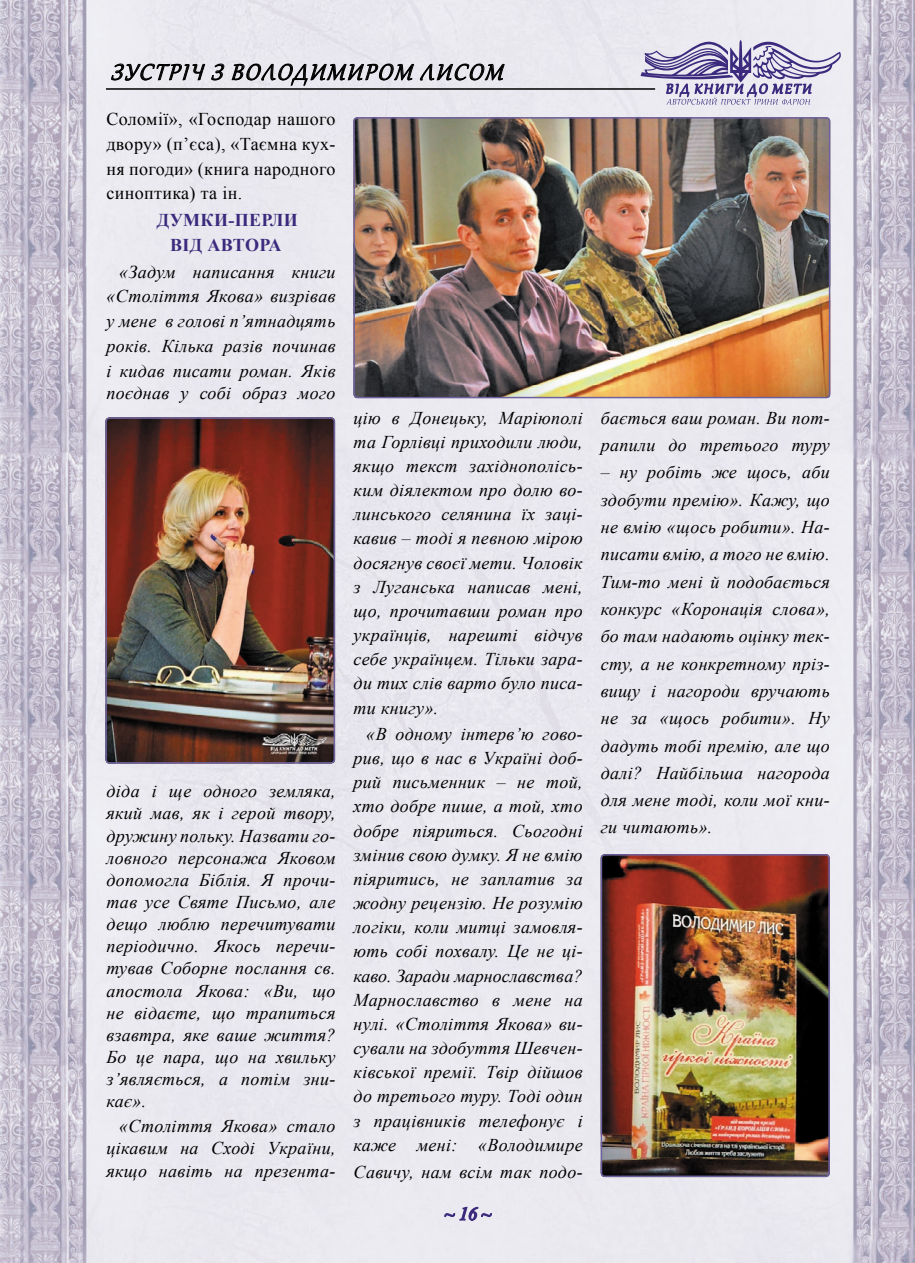
<style>
.page{position:relative;width:915px;height:1263px;background:#fff}
.page>*{position:absolute;margin:0;border:0;box-sizing:border-box;transform-origin:0 0}
.t1{font:italic 27px "Gabriola";color:#000}
.t2{font:italic 18px/24.2px "Times New Roman";letter-spacing:.02em;color:#000;text-align:justify}
.t3{font:18px/24.8px "Times New Roman";letter-spacing:.02em;color:#000;text-align:justify}
.t4{font:700 18px/24.8px "Times New Roman";letter-spacing:.02em;color:#3b2a7d;text-align:center}
</style>
<div class="page">
<img style="left:0;top:0;width:914px;height:1263px">
<svg style="left:640px;top:40px;width:200px;height:65px;background:#bab4d0"></svg>
<hr style="left:106px;top:88px;width:549px;height:2px;background:#000">
<svg style="left:111px;top:60px;width:94px;height:21px;background:#b4b3b8"></svg>
<svg style="left:211px;top:63px;width:14px;height:18px"></svg>
<svg style="left:231px;top:60px;width:274px;height:26px;background:#b7b6bc"></svg>
<svg style="left:443px;top:1206px;width:50px;height:16px"></svg>
<img style="left:353px;top:117px;width:477px;height:281px;border-radius:4px">
<div style="left:353px;top:117px;width:477px;height:281px;border:2px solid #6e619e;border-radius:3px"></div>
<img style="left:105px;top:417px;width:230px;height:346px;border-radius:4px">
<div style="left:105px;top:417px;width:230px;height:347px;border:2px solid #6e619e;border-radius:3px"></div>
<img style="left:600px;top:854px;width:229px;height:323px;border-radius:4px">
<div style="left:600px;top:854px;width:229px;height:323px;border:2px solid #6e619e;border-radius:3px"></div>
<h1 class="t1" style="left:110px;top:54px;width:406px">зустрі чз ВОЛОДИМИРОМЛИСОМ</h1>
<p class="t3" style="left:106px;top:106px;width:230px">Соломії», «Господар нашого двору» (п’єса), «Таємна кух&shy;ня погоди» (книга народного синоптика) та ін.</p>
<p class="t4" style="left:157px;top:207px;width:142px">ДУМКИ-ПЕРЛИ<br>ВІД АВТОРА</p>
<p class="t2" style="left:106px;top:259px;width:230px;line-height:24.8px;text-indent:13px">«Задум написання книги «Століття Якова» визрівав у мене в голові п’ятнадцять років. Кілька разів починав і кидав писати роман. Яків</p>
<p class="t2" style="left:106px;top:380px;width:230px">поєднав у собі образ мого</p>
<p class="t2" style="left:106px;top:780px;width:230px;line-height:22.2px">діда і ще одного земляка, який мав, як і герой твору, дружину польку. Назвати го&shy;ловного персонажа Яковом допомогла Біблія. Я прочи&shy;тав усе Святе Письмо, але дещо люблю перечитувати періодично. Якось перечи&shy;тував Соборне послання св. апостола Якова: «Ви, що не відаєте, що трапиться взавтра, яке ваше життя?<br>Бо це пара, що на хвильку з’являється, а потім зни&shy;кає».</p>
<p class="t2" style="left:106px;top:1114px;width:230px;line-height:22.8px;text-indent:13px">«Століття Якова» стало цікавим на Сході України, якщо навіть на презента-</p>
<p class="t2" style="left:353px;top:405px;width:230px">цію в Донецьку, Маріюполі та Горлівці приходили люди, якщо текст західнополісь&shy;ким діялектом про долю во&shy;линського селянина їх заці&shy;кавив – тоді я певною мірою досягнув своєї мети. Чоловік з Луганська написав мені, що, прочитавши роман про українців, нарешті відчув себе українцем. Тільки зара&shy;ди тих слів варто було писа&shy;ти книгу».</p>
<p class="t2" style="left:353px;top:721px;width:230px;text-indent:13px">«В одному інтерв’ю гово&shy;рив, що в нас в Україні доб&shy;рий письменник – не той, хто добре пише, а той, хто добре піяриться. Сьогодні змінив свою думку. Я не вмію піяритись, не заплатив за жодну рецензію. Не розумію логіки, коли митці замовля&shy;ють собі похвалу. Це не ці&shy;каво. Заради марнославства?<br>Марнославство в мене на нулі. «Століття Якова» ви&shy;сували на здобуття Шевчен&shy;ківської премії. Твір дійшов до третього туру. Тоді один з працівників телефонує і каже мені: «Володимире</p>
<p class="t2" style="left:353px;top:1159px;width:230px">Савичу, нам всім так подо-</p>
<p class="t2" style="left:600px;top:403px;width:230px;line-height:27.3px">бається ваш роман. Ви пот&shy;рапили до третього туру</p>
<p class="t2" style="left:600px;top:458px;width:230px;line-height:27.3px">– ну робіть же щось, аби здобути премію». Кажу, що не вмію «щось робити». На&shy;писати вмію, а того не вмію.<br>Тим-то мені й подобається конкурс «Коронація слова», бо там надають оцінку тек&shy;сту, а не конкретному пріз&shy;вищу і нагороди вручають не за «щось робити». Ну дадуть тобі премію, але що далі? Найбільша нагорода для мене тоді, коли мої кни&shy;ги читають».</p>
</div>
